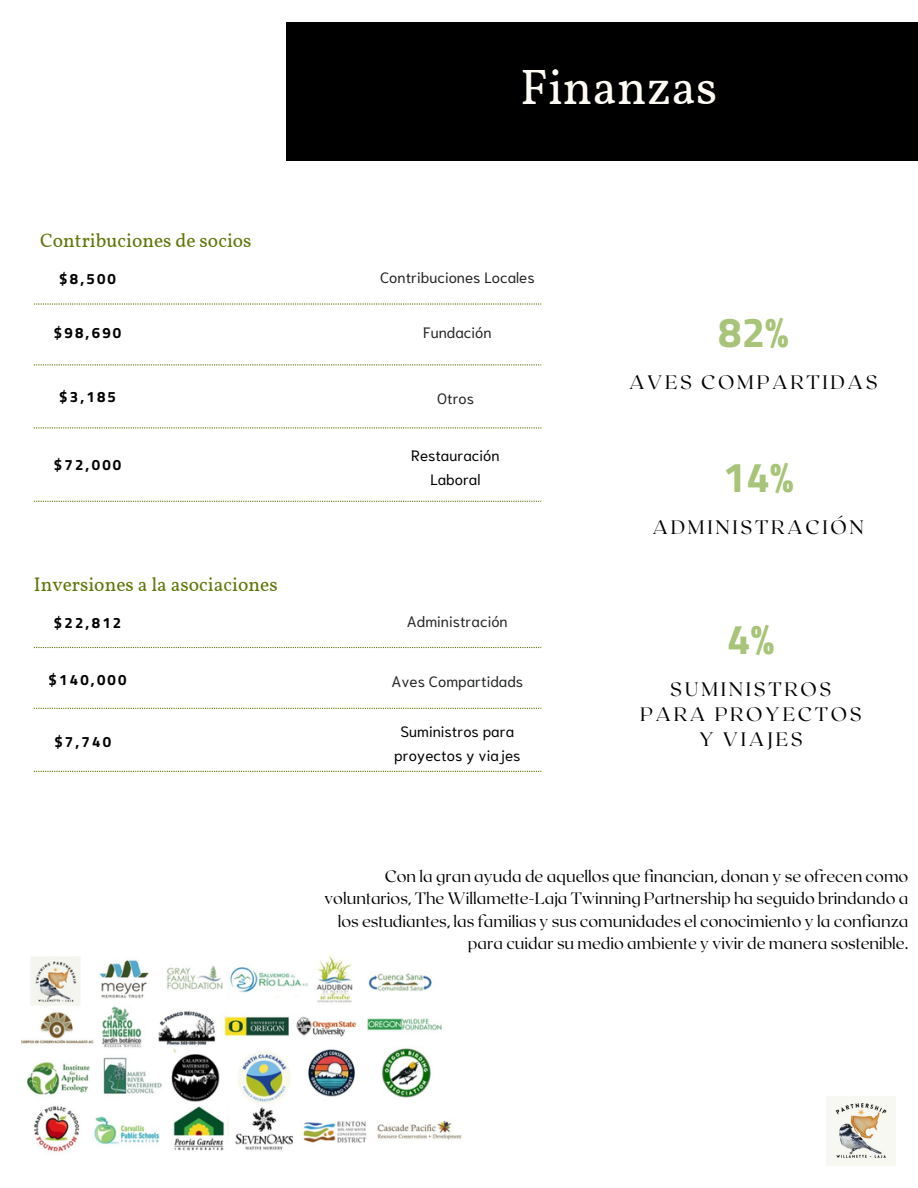
<style>
.page{position:relative;width:918px;height:1188px;background:#fff}
.page>*{position:absolute;margin:0;border:0;box-sizing:border-box;transform-origin:0 0}
.t1{font:49.5px "Vollkorn";color:#fffcf5}
.t2{font:700 42px "Titillium Web";color:#a7c479}
.t3{font:300 19.5px/25px "Roxborough CF";letter-spacing:.14em;color:#000;text-align:center}
.t4{font:19.5px "Vollkorn";color:#61760a}
.t5{font:300 16.5px/22.5px "Roxborough CF";color:#000;text-align:right}
.t6{font:15px "Niramit";color:#232425}
.t7{font:15px/23.7px "Niramit";color:#000;text-align:center}
.t8{font:700 15px "Titillium Web";letter-spacing:.145em;color:#000}
</style>
<div class="page">
<div style="left:286px;top:23px;width:632px;height:138px;background:#000"></div>
<svg style="left:34px;top:647px;width:507px;height:1px"></svg>
<svg style="left:34px;top:708px;width:507px;height:1px"></svg>
<svg style="left:34px;top:771px;width:507px;height:1px"></svg>
<svg style="left:34px;top:303px;width:507px;height:2px"></svg>
<svg style="left:34px;top:364px;width:507px;height:1px"></svg>
<svg style="left:34px;top:427px;width:507px;height:1px"></svg>
<svg style="left:34px;top:501px;width:507px;height:1px"></svg>
<img style="left:21px;top:956px;width:441px;height:198px">
<img style="left:826px;top:1096px;width:70px;height:70px">
<p class="t4" style="left:40px;top:229px;width:213px">Contribuciones de socios</p>
<p class="t8" style="left:59px;top:267px;width:58px">$8,500</p>
<p class="t8" style="left:54px;top:321px;width:69px">$98,690</p>
<p class="t8" style="left:59px;top:385px;width:58px">$3,185</p>
<h1 class="t1" style="left:520px;top:57px;width:198px">Finanzas</h1>
<p class="t6" style="left:380px;top:266px;width:156px">Contribuciones Locales</p>
<p class="t6" style="left:423px;top:322px;width:70px">Fundación</p>
<p class="t6" style="left:437px;top:387px;width:38px">Otros</p>
<h2 class="t2" style="left:718px;top:300px;width:72px">82%</h2>
<p class="t3" style="left:629px;top:369px;width:250px">AVES COMPARTIDAS</p>
<p class="t7" style="left:411px;top:442px;width:90px">Restauración<br>Laboral</p>
<p class="t8" style="left:54px;top:453px;width:69px">$72,000</p>
<h2 class="t2" style="left:723px;top:445px;width:72px">14%</h2>
<p class="t3" style="left:653px;top:514px;width:213px">ADMINISTRACIÓN</p>
<p class="t4" style="left:34px;top:573px;width:245px">Inversiones a la asociaciones</p>
<p class="t8" style="left:54px;top:611px;width:69px">$22,812</p>
<p class="t8" style="left:49px;top:668px;width:79px">$140,000</p>
<p class="t6" style="left:407px;top:610px;width:102px">Administración</p>
<p class="t6" style="left:392px;top:671px;width:133px">Aves Compartidads</p>
<p class="t8" style="left:54px;top:730px;width:58px">$7,740</p>
<p class="t7" style="left:394px;top:719px;width:128px">Suministros para proyectos y viajes</p>
<h2 class="t2" style="left:727px;top:606px;width:49px">4%</h2>
<p class="t3" style="left:640px;top:675px;width:223px">SUMINISTROS<br>PARA PROYECTOS<br>Y VIAJES</p>
<p class="t5" style="left:324px;top:864px;width:586px">Con la gran ayuda de aquellos que financian, donan y se ofrecen como voluntarios, The Willamette-Laja Twinning Partnership ha seguido brindando a los estudiantes, las familias y sus comunidades el conocimiento y la confianza para cuidar su medio ambiente y vivir de manera sostenible.</p>
</div>
